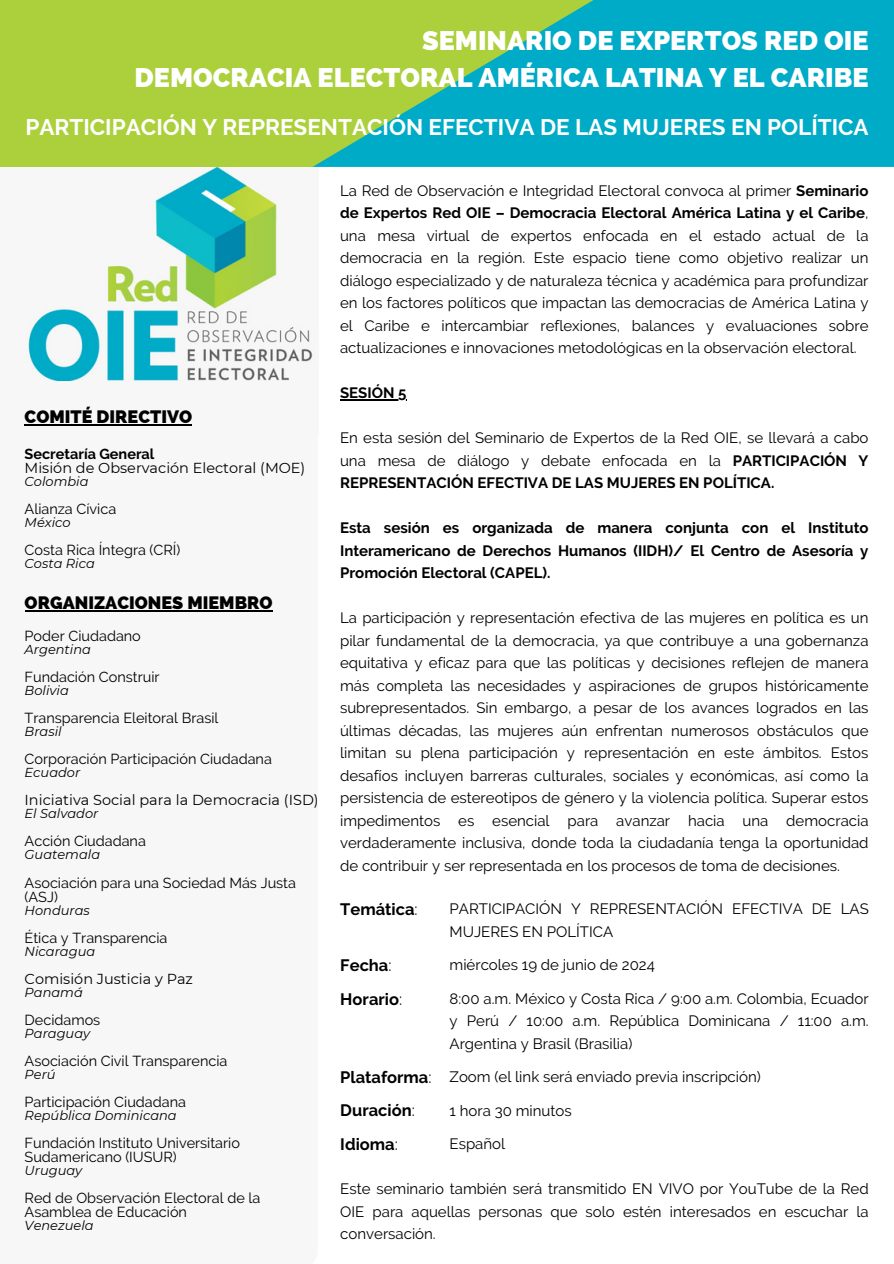
<style>
.page{position:relative;width:894px;height:1264px;background:#fff}
.page>*{position:absolute;margin:0;border:0;box-sizing:border-box;transform-origin:0 0}
.t1{font:800 27px/37.2px "Raleway";color:#fff;text-align:right}
.t2{font:700 22.5px "Raleway";color:#fff}
.t3{font:800 18px "Raleway";color:#000}
.t4{font:700 16.5px "Raleway";color:#000}
.t5{font:15px/22.5px "Raleway";color:#000;text-align:justify}
.t6{font:700 15px/22.5px "Raleway";color:#000;text-align:justify}
.t7{font:14.4px/14.1px "Raleway";color:#000}
.t8{font:14.4px "Montserrat";color:#000}
.t9{font:700 14.4px "Raleway";color:#000}
.t10{font:italic 12.9px "Montserrat";color:#000}
.s1{font-weight:700}
.s2{font-weight:400}
</style>
<div class="page">
<div style="left:638px;top:0;width:255px;height:167px;background:#00abc7"></div>
<svg style="left:0;top:0;width:638px;height:167px;background:#7ac564"></svg>
<hr style="left:340px;top:399px;width:66px;height:1px;background:#000">
<div style="left:0;top:167px;width:318px;height:268px;background:#f7f7f7"></div>
<img style="left:28px;top:167px;width:285px;height:213px">
<hr style="left:25px;top:424px;width:167px;height:1px;background:#000">
<hr style="left:25px;top:610px;width:247px;height:1px;background:#000">
<p class="t1" style="left:134px;top:22px;width:735px">SEMINARIO DE EXPERTOS RED OIE<br>DEMOCRACIA ELECTORAL AMÉRICA LATINA Y EL CARIBE</p>
<h5 class="t2" style="left:25px;top:114px;width:844px">PARTICIPACIÓN Y REPRESENTACIÓN EFECTIVA DE LAS MUJERES EN POLÍTICA</h5>
<p class="t3" style="left:25px;top:406px;width:169px">COMITÉ DIRECTIVO</p>
<p class="t9" style="left:25px;top:445px;width:131px">Secretaría General</p>
<p class="t8" style="left:25px;top:459px;width:282px">Misión de Observación Electoral (MOE)</p>
<p class="t10" style="left:25px;top:473px;width:65px">Colombia</p>
<p class="t7" style="left:25px;top:501px;width:93px">Alianza Cívica</p>
<p class="t10" style="left:25px;top:514px;width:48px">México</p>
<p class="t7" style="left:25px;top:542px;width:157px">Costa Rica Íntegra (CRÍ)</p>
<p class="t10" style="left:25px;top:555px;width:72px">Costa Rica</p>
<p class="t3" style="left:25px;top:592px;width:249px">ORGANIZACIONES MIEMBRO</p>
<p class="t7" style="left:25px;top:629px;width:118px">Poder Ciudadano</p>
<p class="t10" style="left:25px;top:641px;width:68px">Argentina</p>
<p class="t7" style="left:25px;top:670px;width:136px">Fundación Construir</p>
<p class="t10" style="left:25px;top:682px;width:46px">Bolivia</p>
<p class="t7" style="left:25px;top:711px;width:195px">Transparencia Eleitoral Brasil</p>
<p class="t10" style="left:25px;top:723px;width:39px">Brasil</p>
<p class="t7" style="left:25px;top:752px;width:249px">Corporación Participación Ciudadana</p>
<p class="t10" style="left:25px;top:764px;width:57px">Ecuador</p>
<p class="t8" style="left:25px;top:791px;width:295px">Iniciativa Social para la Democracia (ISD)</p>
<p class="t10" style="left:25px;top:805px;width:75px">El Salvador</p>
<p class="t7" style="left:25px;top:834px;width:123px">Acción Ciudadana</p>
<p class="t10" style="left:25px;top:847px;width:77px">Guatemala</p>
<p class="t7" style="left:25px;top:875px;width:273px">Asociación para una Sociedad Más Justa (ASJ)</p>
<p class="t10" style="left:25px;top:902px;width:67px">Honduras</p>
<p class="t7" style="left:25px;top:930px;width:144px">Ética y Transparencia</p>
<p class="t10" style="left:25px;top:943px;width:72px">Nicaragua</p>
<p class="t8" style="left:25px;top:969px;width:170px">Comisión Justicia y Paz</p>
<p class="t10" style="left:25px;top:984px;width:60px">Panamá</p>
<p class="t7" style="left:25px;top:1012px;width:77px">Decidamos</p>
<h4 class="t10" style="left:25px;top:1025px;width:67px">Paraguay</h4>
<h6 class="t7" style="left:25px;top:1053px;width:204px">Asociación Civil Transparencia</h6>
<h4 class="t10" style="left:25px;top:1066px;width:33px">Perú</h4>
<p class="t7" style="left:25px;top:1094px;width:163px">Participación Ciudadana</p>
<h4 class="t10" style="left:25px;top:1107px;width:153px">República Dominicana</h4>
<p class="t7" style="left:25px;top:1135px;width:217px">Fundación Instituto Universitario<br>Sudamericano (IUSUR)</p>
<h4 class="t10" style="left:25px;top:1162px;width:59px">Uruguay</h4>
<p class="t7" style="left:25px;top:1190px;width:237px">Red de Observación Electoral de la<br>Asamblea de Educación</p>
<h4 class="t10" style="left:25px;top:1217px;width:70px">Venezuela</h4>
<p class="t5" style="left:340px;top:179px;width:530px">La Red de Observación e Integridad Electoral convoca al primer <span class="s1">Seminario de Expertos Red OIE – Democracia Electoral América Latina y el Caribe</span>, una mesa virtual de expertos enfocada en el estado actual de la democracia en la región. Este espacio tiene como objetivo realizar un diálogo especializado y de naturaleza técnica y académica para profundizar en los factores políticos que impactan las democracias de América Latina y el Caribe e intercambiar reflexiones, balances y evaluaciones sobre actualizaciones e innovaciones metodológicas en la observación electoral.</p>
<p class="t6" style="left:340px;top:381px;width:68px">SESIÓN 5</p>
<h1 class="t5" style="left:340px;top:426px;width:530px">En esta sesión del Seminario de Expertos de la Red OIE, se llevará a cabo una mesa de diálogo y debate enfocada en la <span class="s1">PARTICIPACIÓN Y REPRESENTACIÓN EFECTIVA DE LAS MUJERES EN POLÍTICA.</span></h1>
<h2 class="t6" style="left:340px;top:516px;width:530px">Esta sesión es organizada de manera conjunta con el Instituto Interamericano de Derechos Humanos (IIDH)/ El Centro de Asesoría y Promoción Electoral (CAPEL).</h2>
<p class="t5" style="left:340px;top:606px;width:530px">La participación y representación efectiva de las mujeres en política es un pilar fundamental de la democracia, ya que contribuye a una gobernanza equitativa y eficaz para que las políticas y decisiones reflejen de manera más completa las necesidades y aspiraciones de grupos históricamente subrepresentados. Sin embargo, a pesar de los avances logrados en las últimas décadas, las mujeres aún enfrentan numerosos obstáculos que limitan su plena participación y representación en este ámbitos. Estos desafíos incluyen barreras culturales, sociales y económicas, así como la persistencia de estereotipos de género y la violencia política. Superar estos impedimentos es esencial para avanzar hacia una democracia verdaderamente inclusiva, donde toda la ciudadanía tenga la oportunidad de contribuir y ser representada en los procesos de toma de decisiones.</p>
<p class="t4" style="left:340px;top:899px;width:79px">Temática<span class="s2">:</span></p>
<p class="t5" style="left:449px;top:897px;width:420px">PARTICIPACIÓN Y REPRESENTACIÓN EFECTIVA DE LAS<br>MUJERES EN POLÍTICA</p>
<p class="t4" style="left:340px;top:955px;width:53px">Fecha<span class="s2">:</span></p>
<p class="t4" style="left:340px;top:988px;width:63px">Horario<span class="s2">:</span></p>
<p class="t5" style="left:449px;top:953px;width:207px">miércoles 19 de junio de 2024</p>
<p class="t5" style="left:449px;top:987px;width:420px">8:00 a.m. México y Costa Rica / 9:00 a.m. Colombia, Ecuador y Perú / 10:00 a.m. República Dominicana / 11:00 a.m.<br>Argentina y Brasil (Brasilia)</p>
<p class="t5" style="left:449px;top:1065px;width:312px">Zoom (el link será enviado previa inscripción)</p>
<p class="t5" style="left:449px;top:1098px;width:124px">1 hora 30 minutos</p>
<p class="t5" style="left:449px;top:1132px;width:57px">Español</p>
<p class="t5" style="left:340px;top:1177px;width:530px">Este seminario también será transmitido EN VIVO por YouTube de la Red OIE para aquellas personas que solo estén interesados en escuchar la conversación.</p>
<h3 class="t4" style="left:340px;top:1067px;width:93px">Plataforma<span class="s2">:</span></h3>
<p class="t4" style="left:340px;top:1100px;width:76px">Duración<span class="s2">:</span></p>
<p class="t4" style="left:340px;top:1134px;width:59px">Idioma<span class="s2">:</span></p>
</div>
